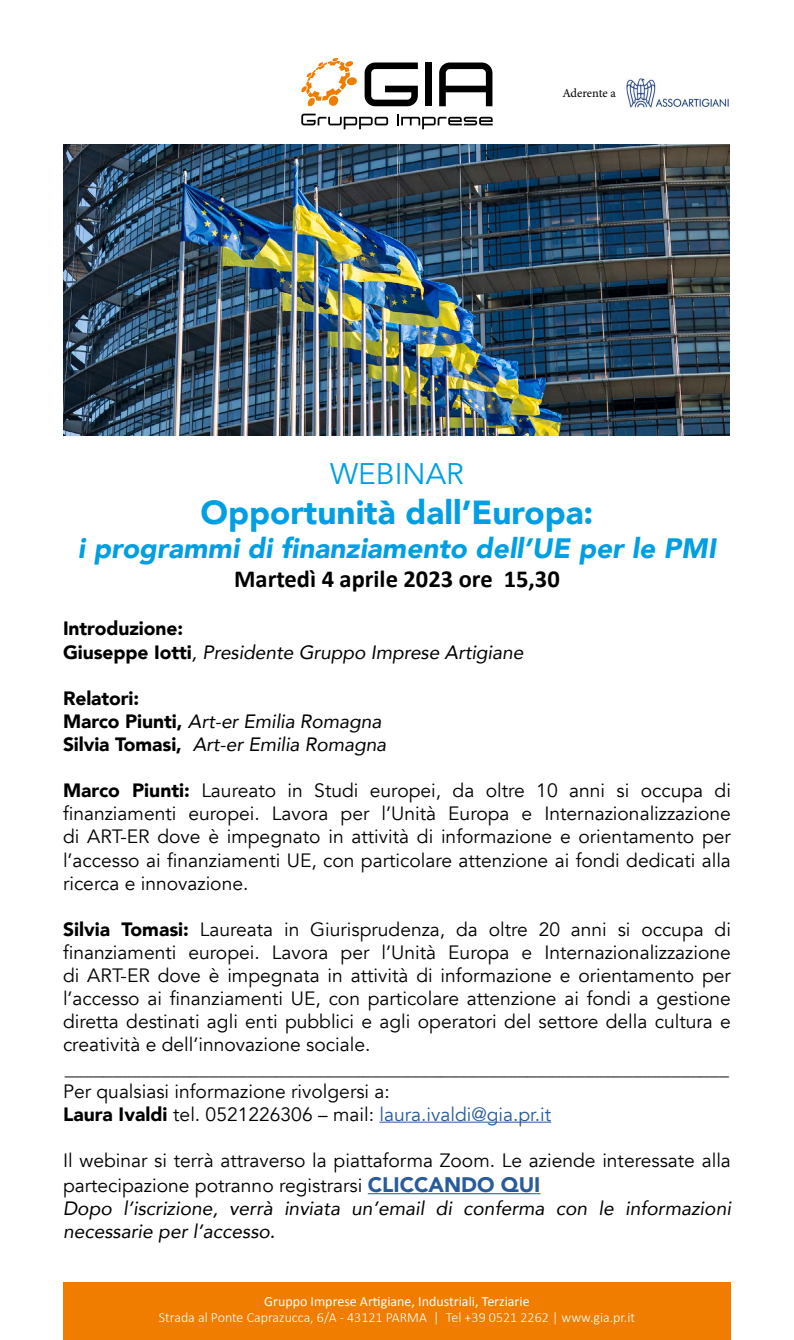
<style>
.page{position:relative;width:794px;height:1340px;background:#fff}
.page>*{position:absolute;margin:0;border:0;box-sizing:border-box;transform-origin:0 0}
.t1{font:900 33.25px "Avenir";color:#009fe3}
.t2{font:29.75px "Avenir";color:#009fe3}
.t3{font:italic 900 28px "Avenir";color:#009fe3}
.t4{font:700 24.5px "Calibri";color:#000}
.t5{font:19.25px/23.1px "Avenir";color:#000}
.t6{font:italic 19.25px/23.1px "Avenir";color:#000}
.t7{font:300 14px "Calibri";color:#fff}
.t8{font:14px "Calibri";color:#fff}
.t9{font:12.42px "Minion Pro";letter-spacing:-.005em;color:#000}
.s1{font-weight:900;font-style:normal}
.s2{font-weight:900}
.s3{color:#275b9b}
.s4{font-weight:900;font-size:21px;color:#275b9b}
</style>
<div class="page">
<div style="left:63px;top:1282px;width:668px;height:57px;background:#f07d00"></div>
<svg style="left:301px;top:58px;width:56px;height:48px"></svg>
<div style="left:425px;top:62px;width:7px;height:44px;background:#000"></div>
<svg style="left:364px;top:62px;width:54px;height:44px"></svg>
<svg style="left:439px;top:62px;width:53px;height:44px"></svg>
<svg style="left:301px;top:114px;width:87px;height:15px"></svg>
<svg style="left:397px;top:114px;width:95px;height:15px"></svg>
<img style="left:626px;top:79px;width:103px;height:30px">
<img style="left:63px;top:144px;width:666px;height:292px">
<hr style="left:379px;top:1121px;width:172px;height:1px;background:#275b9b">
<hr style="left:368px;top:1193px;width:172px;height:1px;background:#275b9b">
<p class="t9" style="left:562px;top:84px;width:55px">Aderente a</p>
<h2 class="t2" style="left:330px;top:456px;width:135px">WEBINAR</h2>
<h1 class="t1" style="left:200px;top:484px;width:394px">Opportunità dall’Europa:</h1>
<h3 class="t3" style="left:78px;top:525px;width:639px">i programmi di finanziamento dell’UE per le PMI</h3>
<p class="t4" style="left:234px;top:563px;width:327px">Martedì 4 aprile 2023 ore 15,30</p>
<p class="t6" style="left:63px;top:617px;width:462px"><span class="s1">Introduzione:<br>Giuseppe Iotti</span>, Presidente Gruppo Imprese Artigiane</p>
<p class="t6" style="left:63px;top:686px;width:325px"><span class="s1">Relatori:<br>Marco Piunti,</span> Art-er Emilia Romagna<br><span class="s1">Silvia Tomasi,</span> Art-er Emilia Romagna</p>
<p class="t5" style="left:63px;top:779px;width:669px;text-align:justify"><span class="s2">Marco Piunti:</span> Laureato in Studi europei, da oltre 10 anni si occupa di finanziamenti europei. Lavora per l’Unità Europa e Internazionalizzazione di ART-ER dove è impegnato in attività di informazione e orientamento per l’accesso ai finanziamenti UE, con particolare attenzione ai fondi dedicati alla ricerca e innovazione.</p>
<p class="t5" style="left:63px;top:918px;width:669px"><span class="s2">Silvia Tomasi:</span> Laureata in Giurisprudenza, da oltre 20 anni si occupa di finanziamenti europei. Lavora per l’Unità Europa e Internazionalizzazione di ART-ER dove è impegnata in attività di informazione e orientamento per l’accesso ai finanziamenti UE, con particolare attenzione ai fondi a gestione diretta destinati agli enti pubblici e agli operatori del settore della cultura e creatività e dell’innovazione sociale. _____________________________________________________________________ Per qualsiasi informazione rivolgersi a:<br><span class="s2">Laura Ivaldi</span> tel. 0521226306 – mail: <span class="s3">laura.ivaldi@gia.pr.it</span></p>
<p class="t5" style="left:63px;top:1148px;width:669px;line-height:25.2px">Il webinar si terrà attraverso la piattaforma Zoom. Le aziende interessate alla partecipazione potranno registrarsi <span class="s4">CLICCANDO QUI</span></p>
<p class="t6" style="left:63px;top:1196px;width:669px">Dopo l’iscrizione, verrà inviata un’email di conferma con le informazioni necessarie per l’accesso.</p>
<p class="t8" style="left:264px;top:1291px;width:267px">Gruppo Imprese Artigiane, Industriali, Terziarie</p>
<p class="t7" style="left:159px;top:1308px;width:477px">Strada al Ponte Caprazucca, 6/A - 43121 PARMA | Tel +39 0521 2262 | www.gia.pr.it</p>
</div>
